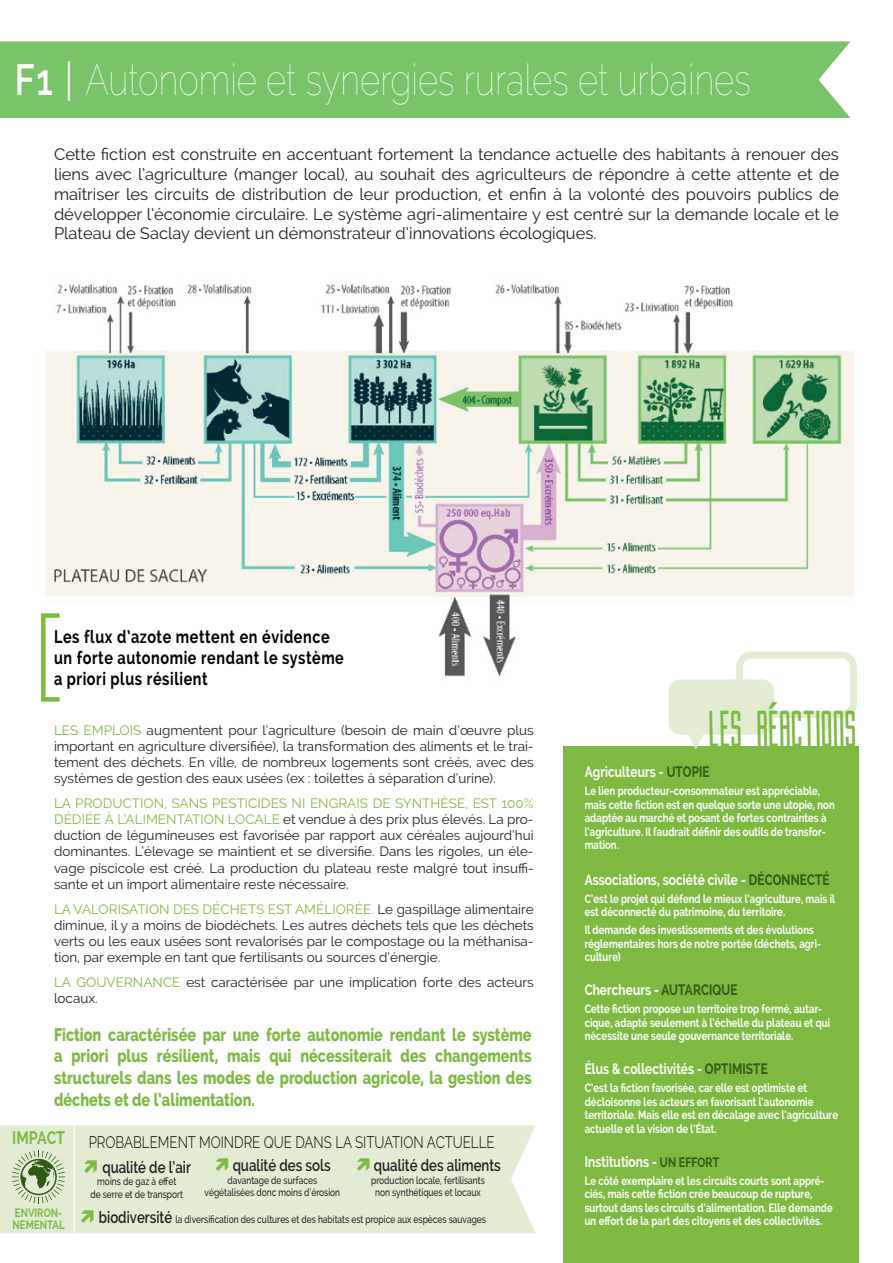
<style>
.page{position:relative;width:893px;height:1263px;background:#fff}
.page>*{position:absolute;margin:0;border:0;box-sizing:border-box;transform-origin:0 0}
.t1{font:46.5px "Gotham Nights";color:#7dba42;scale:.8 1}
.t2{font:100 43.5px "Raleway";color:#fff;scale:.8 1}
.t3{font:800 18px/21.6px "Raleway";color:#7dba42;text-align:justify;scale:.8 1}
.t4{font:700 18px/21px "Raleway";letter-spacing:.04em;color:#000;scale:.8 1}
.t5{font:700 18px "Raleway";color:#7dba42;scale:.8 1}
.t6{font:16.5px/19.8px "Raleway";color:#231f20;text-align:justify}
.t7{font:600 16.5px "Raleway";color:#231f20;scale:.8 1}
.t8{font:300 16.5px "Raleway";color:#000;scale:.8 1}
.t9{font:700 15px "Raleway";letter-spacing:-.025em;color:#fff;scale:.8 1}
.t10{font:700 15px "Raleway";color:#fff;scale:.8 1}
.t11{font:13.5px/16.2px "Raleway";color:#231f20;text-align:justify}
.t12{font:13.5px "Raleway";color:#7dba42}
.t13{font:700 12px/13.5px "Raleway";letter-spacing:-.025em;color:#fff;scale:.8 1}
.t14{font:700 12px/12px "Raleway";color:#7dba42;scale:.8 1}
.t15{font:500 10.5px/12.6px "Raleway";color:#231f20;text-align:center;scale:.8 1}
.s1{font-weight:600}
.s2{font-weight:400}
.s3{color:#7dba42}
.s4{font-weight:600;font-size:16.5px}
.s5{color:#305a14}
.s6{font-size:13.5px;color:#305a14}
</style>
<div class="page">
<div style="left:0;top:1125px;width:536px;height:108px;background:#e1ecd3"></div>
<div style="left:0;top:41px;width:850px;height:77px;background:#79c469"></div>
<div style="left:563px;top:746px;width:296px;height:517px;background:#7dba42"></div>
<img style="left:45px;top:284px;width:808px;height:412px">
<div style="left:41px;top:613px;width:21px;height:89px;border:4px solid #7dba42"></div>
<svg style="left:669px;top:652px;width:188px;height:97px"></svg>
<svg style="left:12px;top:1150px;width:53px;height:53px;background:#b2c5a0"></svg>
<hr style="left:74px;top:1109px;width:1px;height:128px;background:#fff">
<svg style="left:84px;top:1159px;width:13px;height:13px"></svg>
<svg style="left:81px;top:1209px;width:13px;height:13px"></svg>
<svg style="left:216px;top:1158px;width:12px;height:13px"></svg>
<svg style="left:357px;top:1158px;width:13px;height:13px"></svg>
<h2 class="t2" style="left:15px;top:54px;width:921px"><span class="s1">F1</span> <span class="s2">|</span> Autonomie et synergies rurales et urbaines</h2>
<p class="t6" style="left:54px;top:144px;width:786px">Cette fiction est construite en accentuant fortement la tendance actuelle des habitants à renouer des liens avec l’agriculture (manger local), au souhait des agriculteurs de répondre à cette attente et de maîtriser les circuits de distribution de leur production, et enfin à la volonté des pouvoirs publics de développer l’économie circulaire. Le système agri-alimentaire y est centré sur la demande locale et le Plateau de Saclay devient un démonstrateur d’innovations écologiques.</p>
<h3 class="t4" style="left:54px;top:626px;width:364px">Les flux d’azote mettent en évidence un forte autonomie rendant le système a priori plus résilient</h3>
<p class="t11" style="left:54px;top:722px;width:481px;text-indent:93px">augmentent pour l’agriculture (besoin de main d’œuvre plus important en agriculture diversifiée), la transformation des aliments et le trai&shy;tement des déchets. En ville, de nombreux logements sont créés, avec des systèmes de gestion des eaux usées (ex : toilettes à séparation d’urine).</p>
<p class="t12" style="left:54px;top:795px;width:31px">La production</p>
<p class="t12" style="left:164px;top:795px;width:18px">, sans</p>
<p class="t12" style="left:212px;top:795px;width:9px">pesticides</p>
<p class="t12" style="left:292px;top:795px;width:28px">ni engrais</p>
<p class="t12" style="left:373px;top:795px;width:33px">de synth</p>
<p class="t12" style="left:440px;top:795px;width:41px">èse, est</p>
<p class="t12" style="left:501px;top:795px;width:34px">100%</p>
<p class="t12" style="left:54px;top:811px;width:9px">dédiée</p>
<p class="t12" style="left:105px;top:811px;width:30px">à l’alimentation</p>
<p class="t12" style="left:228px;top:811px;width:10px">locale</p>
<p class="t12" style="left:54px;top:722px;width:39px">Les emplois</p>
<p class="t11" style="left:54px;top:811px;width:481px;text-indent:229px">et vendue à des prix plus élevés. La pro&shy;duction de légumineuses est favorisée par rapport aux céréales aujourd’hui dominantes. L’élevage se maintient et se diversifie. Dans les rigoles, un éle&shy;vage piscicole est créé. La production du plateau reste malgré tout insuffi&shy;sante et un import alimentaire reste nécessaire.</p>
<p class="t12" style="left:54px;top:901px;width:29px">La valorisation</p>
<p class="t12" style="left:173px;top:901px;width:10px">des</p>
<p class="t12" style="left:203px;top:901px;width:10px">déchets</p>
<p class="t12" style="left:268px;top:901px;width:9px">est</p>
<p class="t12" style="left:295px;top:901px;width:10px">améliorée</p>
<p class="t11" style="left:54px;top:901px;width:481px;text-indent:317px"><span class="s3">.</span> Le gaspillage alimentaire diminue, il y a moins de biodéchets. Les autres déchets tels que les déchets verts ou les eaux usées sont revalorisés par le compostage ou la méthanisa&shy;tion, par exemple en tant que fertilisants ou sources d’énergie.</p>
<p class="t12" style="left:54px;top:974px;width:33px">La gouvernance</p>
<p class="t11" style="left:186px;top:974px;width:349px">est caractérisée par une implication forte des acteurs</p>
<p class="t11" style="left:54px;top:990px;width:45px">locaux.</p>
<h3 class="t3" style="left:54px;top:1024px;width:598px">Fiction caractérisée par une forte autonomie rendant le système a priori plus résilient, mais qui nécessiterait des changements structurels dans les modes de production agricole, la gestion des déchets et de l’alimentation.</h3>
<h3 class="t5" style="left:12px;top:1127px;width:68px">Impact</h3>
<p class="t14" style="left:13px;top:1207px;width:63px">environ&shy;nemental</p>
<h3 class="t8" style="left:89px;top:1133px;width:509px">PROBABLEMENT MOIN DRE QUE DANS LA SITUATION ACTUELLE</h3>
<h3 class="t7" style="left:102px;top:1157px;width:112px">qualité de l’air</h3>
<p class="t15" style="left:90px;top:1175px;width:117px">moins de gaz à effet<br>de serre et de transport</p>
<p class="t15" style="left:99px;top:1212px;width:485px"><span class="s4">biodiversité</span> la diversification des cultures et des habitats est propice aux espèces sauvages</p>
<h3 class="t7" style="left:233px;top:1156px;width:124px">qualité des sols</h3>
<p class="t15" style="left:205px;top:1174px;width:171px">davantage de surfaces végétalisées donc moins d’érosion</p>
<h3 class="t7" style="left:374px;top:1156px;width:160px">qualité des aliments</h3>
<p class="t15" style="left:371px;top:1174px;width:144px">production locale, fertilisants non synthétiques et locaux</p>
<h1 class="t1" style="left:710px;top:702px;width:103px">LES RéACTIONS</h1>
<p class="t9" style="left:585px;top:763px;width:158px">Agriculteurs - <span class="s5">Utopie</span></p>
<p class="t13" style="left:585px;top:784px;width:315px">Le lien producteur-consommateur est appréciable, mais cette fiction est en quelque sorte une utopie, non adaptée au marché et posant de fortes contraintes à l’agriculture. I l faudrait définir des outils de transfor&shy;mation.</p>
<p class="t9" style="left:585px;top:871px;width:308px">Associations, société civile - <span class="s5">Déconnecté</span></p>
<p class="t13" style="left:585px;top:892px;width:315px">C’est le projet qui défend le mieux l’agriculture, mais il est déconnecté du patrimoine, du territoire.</p>
<p class="t13" style="left:585px;top:923px;width:297px">I l demande des investissements et des évolutions réglementaires hors de notre portée (déchets, agri&shy;culture)</p>
<p class="t9" style="left:585px;top:981px;width:193px">Chercheurs - <span class="s5">Autarcique</span></p>
<p class="t13" style="left:585px;top:1002px;width:309px">Cette fiction propose un territoire trop fermé, autar&shy;cique, adapté seulement à l’échelle du plateau et qui nécessite une seule gouvernance territoriale.</p>
<p class="t10" style="left:585px;top:1060px;width:231px">Élus &amp; collectivités - <span class="s5">Optimiste</span></p>
<p class="t13" style="left:585px;top:1081px;width:319px">C’est la fiction favorisée, car elle est optimiste et décloisonne les acteurs en favorisant l’autonomie territoriale. Mais elle est en décalage avec l’agriculture actuelle et la vision de l’État.</p>
<p class="t9" style="left:585px;top:1153px;width:170px">I nstitutions - <span class="s6">Un effort</span></p>
<p class="t13" style="left:585px;top:1174px;width:312px">Le côté exemplaire et les circuits courts sont appré&shy;ciés, mais cette fiction crée beaucoup de rupture, surtout dans les circuits d’alimentation. Elle demande un effort de la part des citoyens et des collectivités.</p>
</div>
